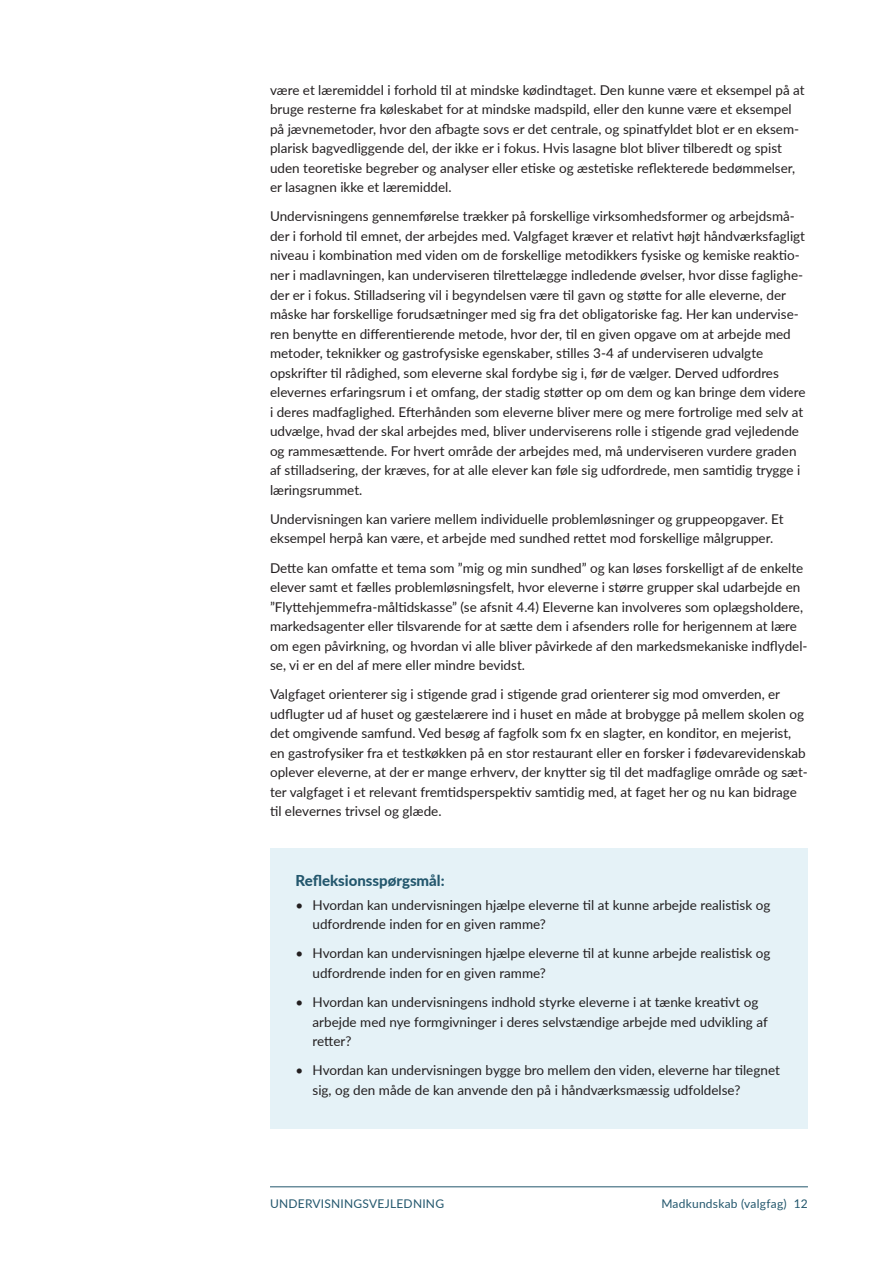
<style>
.page{position:relative;width:893px;height:1263px;background:#fff}
.page>*{position:absolute;margin:0;border:0;box-sizing:border-box;transform-origin:0 0}
._08_blå_mellemrubrik{font:800 15px "Lato";color:#23576d}
._04_Brødtekst_9_13{font:13.5px/19.5px "Lato";color:#231f20}
.t1{font:12px "Lato";letter-spacing:.02em;color:#23576d}
</style>
<div class="page">
<div style="left:270px;top:848px;width:538px;height:281px;background:#e5f2f7"></div>
<hr style="left:270px;top:1186px;width:538px;height:1px;background:#23576d">
<p class="_04_Brødtekst_9_13" style="left:270px;top:79px;width:536px">være et læremiddel i forhold til at mindske kødindtaget. Den kunne være et eksempel på at bruge resterne fra køleskabet for at mindske madspild, eller den kunne være et eksempel på jævnemetoder, hvor den afbagte sovs er det centrale, og spinatfyldet blot er en eksem&shy;plarisk bagvedliggende del, der ikke er i fokus. Hvis lasagne blot bliver tilberedt og spist uden teoretiske begreber og analyser eller etiske og æstetiske reflekterede bedømmelser, er lasagnen ikke et læremiddel.</p>
<p class="_04_Brødtekst_9_13" style="left:270px;top:206px;width:537px">Undervisningens gennemførelse trækker på forskellige virksomhedsformer og arbejdsmå&shy;der i forhold til emnet, der arbejdes med. Valgfaget kræver et relativt højt håndværksfagligt niveau i kombination med viden om de forskellige metodikkers fysiske og kemiske reaktio&shy;ner i madlavningen, kan underviseren tilrettelægge indledende øvelser, hvor disse faglighe&shy;der er i fokus. Stilladsering vil i begyndelsen være til gavn og støtte for alle eleverne, der måske har forskellige forudsætninger med sig fra det obligatoriske fag. Her kan undervise&shy;ren benytte en differentierende metode, hvor der, til en given opgave om at arbejde med metoder, teknikker og gastrofysiske egenskaber, stilles 3-4 af underviseren udvalgte opskrifter til rådighed, som eleverne skal fordybe sig i, før de vælger. Derved udfordres elevernes erfaringsrum i et omfang, der stadig støtter op om dem og kan bringe dem videre i deres madfaglighed. Efterhånden som eleverne bliver mere og mere fortrolige med selv at udvælge, hvad der skal arbejdes med, bliver underviserens rolle i stigende grad vejledende og rammesættende. For hvert område der arbejdes med, må underviseren vurdere graden af stilladsering, der kræves, for at alle elever kan føle sig udfordrede, men samtidig trygge i læringsrummet.</p>
<p class="_04_Brødtekst_9_13" style="left:270px;top:508px;width:515px">Undervisningen kan variere mellem individuelle problemløsninger og gruppeopgaver. Et eksempel herpå kan være, et arbejde med sundhed rettet mod forskellige målgrupper.</p>
<p class="_04_Brødtekst_9_13" style="left:270px;top:557px;width:539px">Dette kan omfatte et tema som ”mig og min sundhed” og kan løses forskelligt af de enkelte elever samt et fælles problemløsningsfelt, hvor eleverne i større grupper skal udarbejde en ”Flyttehjemmefra-måltidskasse” (se afsnit 4.4) Eleverne kan involveres som oplægsholdere, markedsagenter eller tilsvarende for at sætte dem i afsenders rolle for herigennem at lære om egen påvirkning, og hvordan vi alle bliver påvirkede af den markedsmekaniske indflydel&shy;se, vi er en del af mere eller mindre bevidst.</p>
<p class="_04_Brødtekst_9_13" style="left:270px;top:684px;width:539px">Valgfaget orienterer sig i stigende grad i stigende grad orienterer sig mod omverden, er udflugter ud af huset og gæstelærere ind i huset en måde at brobygge på mellem skolen og det omgivende samfund. Ved besøg af fagfolk som fx en slagter, en konditor, en mejerist, en gastrofysiker fra et testkøkken på en stor restaurant eller en forsker i fødevarevidenskab oplever eleverne, at der er mange erhverv, der knytter sig til det madfaglige område og sæt&shy;ter valgfaget i et relevant fremtidsperspektiv samtidig med, at faget her og nu kan bidrage til elevernes trivsel og glæde.</p>
<p class="_08_blå_mellemrubrik" style="left:296px;top:869px;width:151px">Refleksionsspørgsmål:</p>
<p class="_04_Brødtekst_9_13" style="left:313px;top:894px;width:459px;text-indent:-17px">• Hvordan kan undervisningen hjælpe eleverne til at kunne arbejde realistisk og udfordrende inden for en given ramme?</p>
<p class="_04_Brødtekst_9_13" style="left:313px;top:943px;width:459px;text-indent:-17px">• Hvordan kan undervisningen hjælpe eleverne til at kunne arbejde realistisk og udfordrende inden for en given ramme?</p>
<p class="_04_Brødtekst_9_13" style="left:313px;top:992px;width:457px;text-indent:-17px">• Hvordan kan undervisningens indhold styrke eleverne i at tænke kreativt og arbejde med nye formgivninger i deres selvstændige arbejde med udvikling af retter?</p>
<p class="_04_Brødtekst_9_13" style="left:313px;top:1060px;width:469px;text-indent:-17px">• Hvordan kan undervisningen bygge bro mellem den viden, eleverne har tilegnet sig, og den måde de kan anvende den på i håndværksmæssig udfoldelse?</p>
<p class="t1" style="left:270px;top:1195px;width:176px">UNDERVISNINGSVEJLEDNING</p>
<p class="t1" style="left:661px;top:1195px;width:148px">Madkundskab (valgfag) 12</p>
</div>
